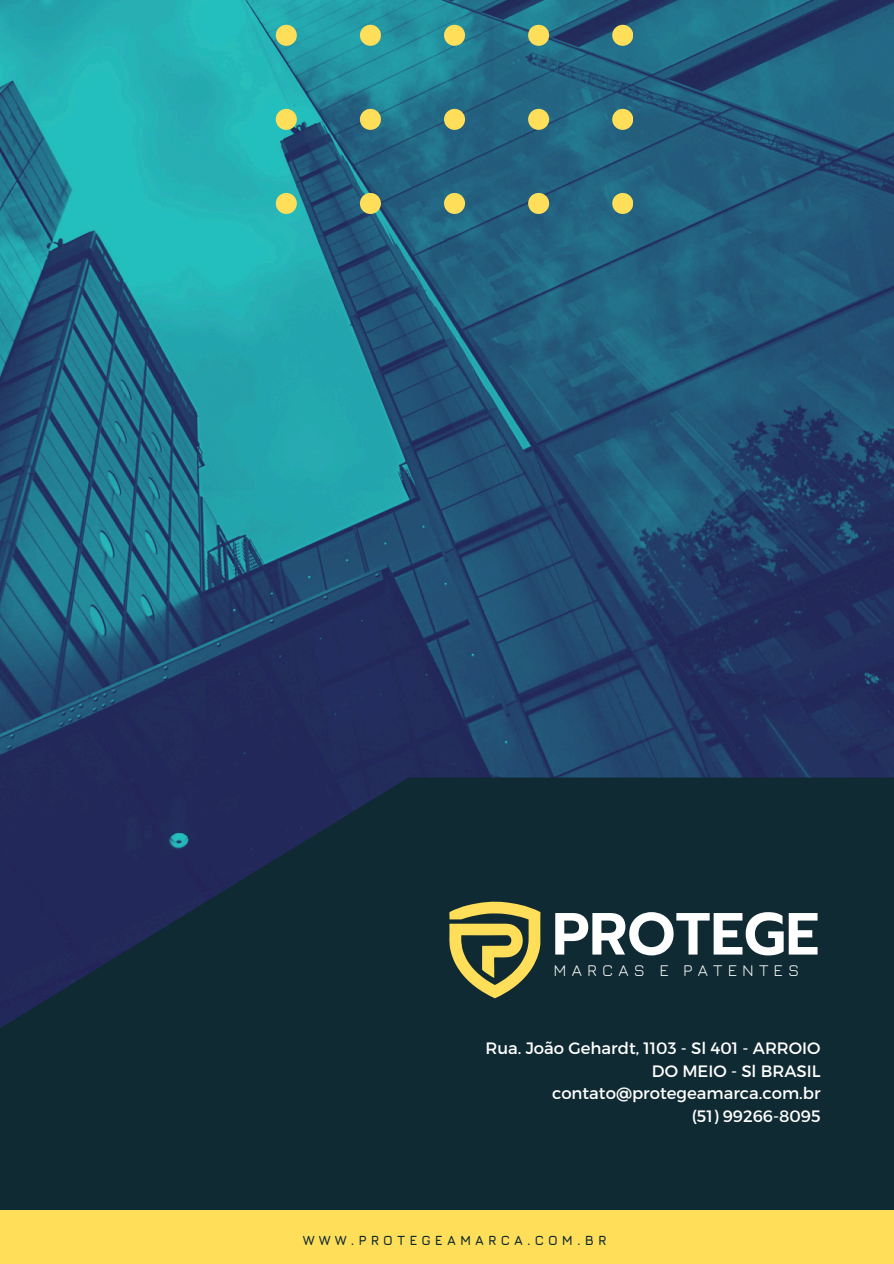
<style>
.page{position:relative;width:894px;height:1264px;background:#fff}
.page>*{position:absolute;margin:0;border:0;box-sizing:border-box;transform-origin:0 0}
.t1{font:600 59.4px "Prompt";color:#fff}
.t2{font:16.65px "Jura";letter-spacing:.31em;color:#fff}
.t3{font:16.5px/22.5px "Montserrat";color:#fff;text-align:right}
.t4{font:700 13.2px "Jura";letter-spacing:.31em;color:#0f2a32}
</style>
<div class="page">
<div style="left:0;top:0;width:893px;height:1263px;background:#0f2a32"></div>
<img style="left:0;top:0;width:893px;height:1028px">
<svg style="left:276px;top:0;width:356px;height:213px"></svg>
<svg style="left:449px;top:900px;width:91px;height:98px"></svg>
<div style="left:0;top:1209px;width:893px;height:54px;background:#ffde59"></div>
<p class="t1" style="left:552px;top:889px;width:268px">PROTEGE</p>
<h1 class="t2" style="left:553px;top:960px;width:247px">MARCAS E PATENTES</h1>
<p class="t3" style="left:485px;top:1036px;width:336px">Rua. João Gehardt, 1103 - Sl 401 - ARROIO<br>DO MEIO - Sl BRASIL contato@protegeamarca.com.br<br>(51) 99266-8095</p>
<h2 class="t4" style="left:302px;top:1232px;width:305px">WWW.PROTEGEAMARCA.COM.BR</h2>
</div>
